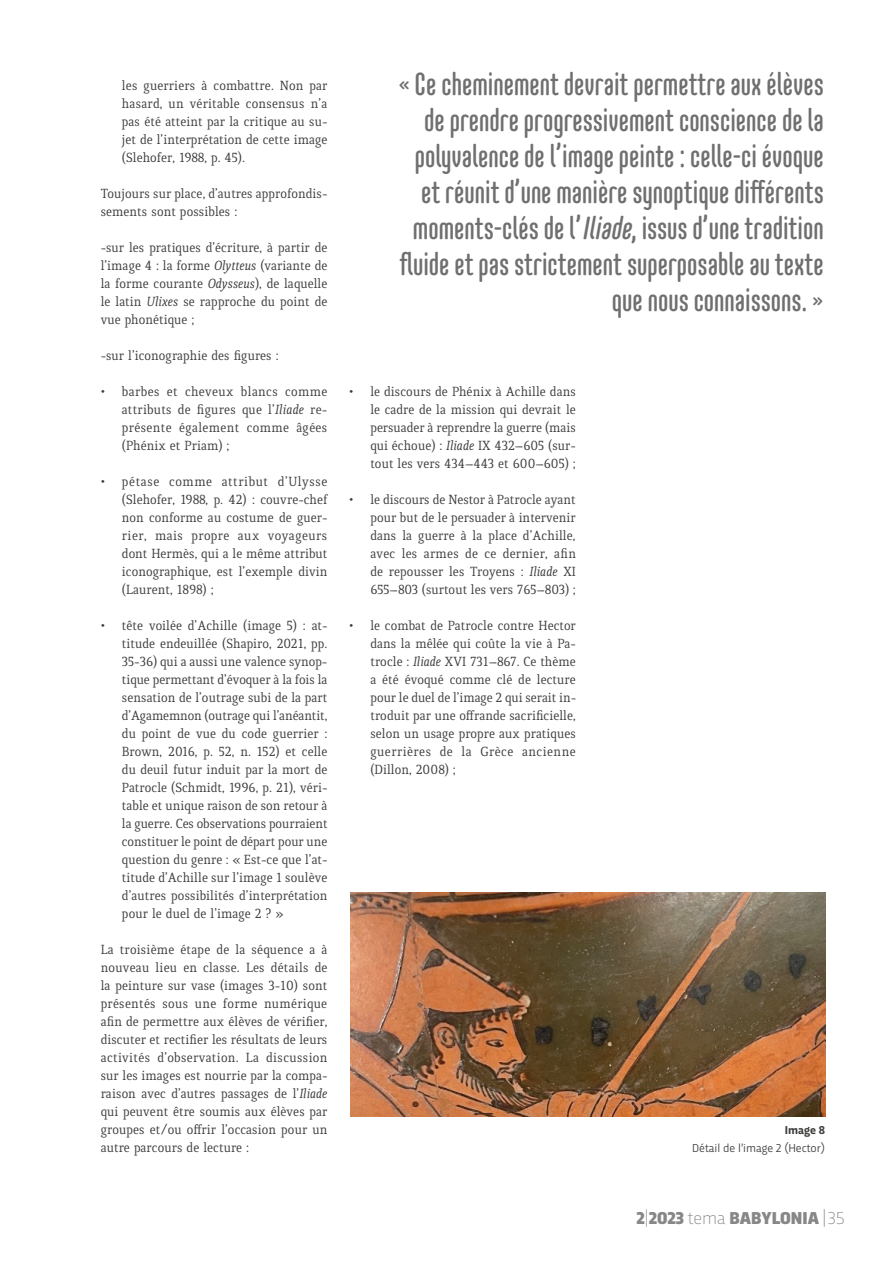
<style>
.page{position:relative;width:893px;height:1263px;background:#fff}
.page>*{position:absolute;margin:0;border:0;box-sizing:border-box;transform-origin:0 0}
.t1{font:500 31.5px/36px "Core Mellow 59 Cp";color:#706f6f;text-align:right}
.t2{font:900 18px "Trasandina";color:#878787}
.t3{font:14.25px/18px "Quiroga Serif Pro";color:#3c3c3b;text-align:justify}
.t4{font:12px "Trasandina";color:#3c3c3b}
.t5{font:700 12px "Trasandina";color:#3c3c3b}
.s1{font-style:italic}
.s2{font-weight:200}
</style>
<div class="page">
<img style="left:350px;top:893px;width:475px;height:223px">
<p class="t3" style="left:122px;top:77px;width:207px">les guerriers à combattre. Non par hasard, un véritable consensus n’a pas été atteint par la critique au su&shy;jet de l’interprétation de cette image (Slehofer, 1988, p. 45).</p>
<p class="t3" style="left:101px;top:185px;width:228px">Toujours sur place, d’autres approfondis&shy;sements sont possibles :</p>
<p class="t3" style="left:101px;top:239px;width:228px">-sur les pratiques d’écriture, à partir de l’image 4 : la forme <span class="s1">Olytteus</span> (variante de la forme courante <span class="s1">Odysseus</span>), de laquelle le latin <span class="s1">Ulixes</span> se rapproche du point de vue phonétique ;</p>
<p class="t3" style="left:101px;top:347px;width:180px">-sur l’iconographie des figures :</p>
<p class="t3" style="left:122px;top:383px;width:207px;text-indent:-21px">• barbes et cheveux blancs comme attributs de figures que l’<span class="s1">Iliade</span> re&shy;présente également comme âgées (Phénix et Priam) ;</p>
<p class="t3" style="left:122px;top:473px;width:207px;text-indent:-21px">• pétase comme attribut d’Ulysse (Slehofer, 1988, p. 42) : couvre-chef non conforme au costume de guer&shy;rier, mais propre aux voyageurs dont Hermès, qui a le même attribut iconographique, est l’exemple divin (Laurent, 1898) ;</p>
<p class="t3" style="left:122px;top:617px;width:207px;text-indent:-21px">• tête voilée d’Achille (image 5) : at&shy;titude endeuillée (Shapiro, 2021, pp.<br>35-36) qui a aussi une valence synop&shy;tique permettant d’évoquer à la fois la sensation de l’outrage subi de la part d’Agamemnon (outrage qui l’anéantit, du point de vue du code guerrier :<br>Brown, 2016, p. 52, n. 152) et celle du deuil futur induit par la mort de Patrocle (Schmidt, 1996, p. 21), véri&shy;table et unique raison de son retour à la guerre. Ces observations pourraient constituer le point de départ pour une question du genre : « Est-ce que l’at&shy;titude d’Achille sur l’image 1 soulève d’autres possibilités d’interprétation pour le duel de l’image 2 ? »</p>
<p class="t3" style="left:101px;top:940px;width:228px">La troisième étape de la séquence a à nouveau lieu en classe. Les détails de la peinture sur vase (images 3-10) sont présentés sous une forme numérique afin de permettre aux élèves de vérifier, discuter et rectifier les résultats de leurs activités d’observation. La discussion sur les images est nourrie par la compa&shy;raison avec d’autres passages de l’<span class="s1">Iliade </span>qui peuvent être soumis aux élèves par groupes et/ou offrir l’occasion pour un autre parcours de lecture :</p>
<p class="t1" style="left:398px;top:65px;width:427px">« Ce cheminement devrait permettre aux élèves de prendre progressivement conscience de la polyvalence de l’image peinte : celle-ci évoque et réunit d’une manière synoptique différents moments-clés de l’<span class="s1">Iliade</span>, issus d’une tradition fluide et pas strictement superposable au texte que nous connaissons. »</p>
<p class="t3" style="left:370px;top:383px;width:207px;text-indent:-21px">• le discours de Phénix à Achille dans le cadre de la mission qui devrait le persuader à reprendre la guerre (mais qui échoue) : <span class="s1">Iliade</span> IX 432–605 (sur&shy;tout les vers 434–443 et 600–605) ;</p>
<p class="t3" style="left:370px;top:491px;width:207px;text-indent:-21px">• le discours de Nestor à Patrocle ayant pour but de le persuader à intervenir dans la guerre à la place d’Achille, avec les armes de ce dernier, afin de repousser les Troyens : <span class="s1">Iliade</span> XI 655–803 (surtout les vers 765–803) ;</p>
<p class="t3" style="left:370px;top:617px;width:207px;text-indent:-21px">• le combat de Patrocle contre Hector dans la mêlée qui coûte la vie à Pa&shy;trocle : <span class="s1">Iliade</span> XVI 731–867. Ce thème a été évoqué comme clé de lecture pour le duel de l’image 2 qui serait in&shy;troduit par une offrande sacrificielle, selon un usage propre aux pratiques guerrières de la Grèce ancienne (Dillon, 2008) ;</p>
<p class="t5" style="left:785px;top:1121px;width:42px">Image 8</p>
<p class="t4" style="left:692px;top:1139px;width:134px">Détail de l’image 2 (Hector)</p>
<p class="t2" style="left:636px;top:1205px;width:210px">2<span class="s2">|</span>2023 <span class="s2">tema</span> BABYLONIA <span class="s2">| 35</span></p>
</div>
